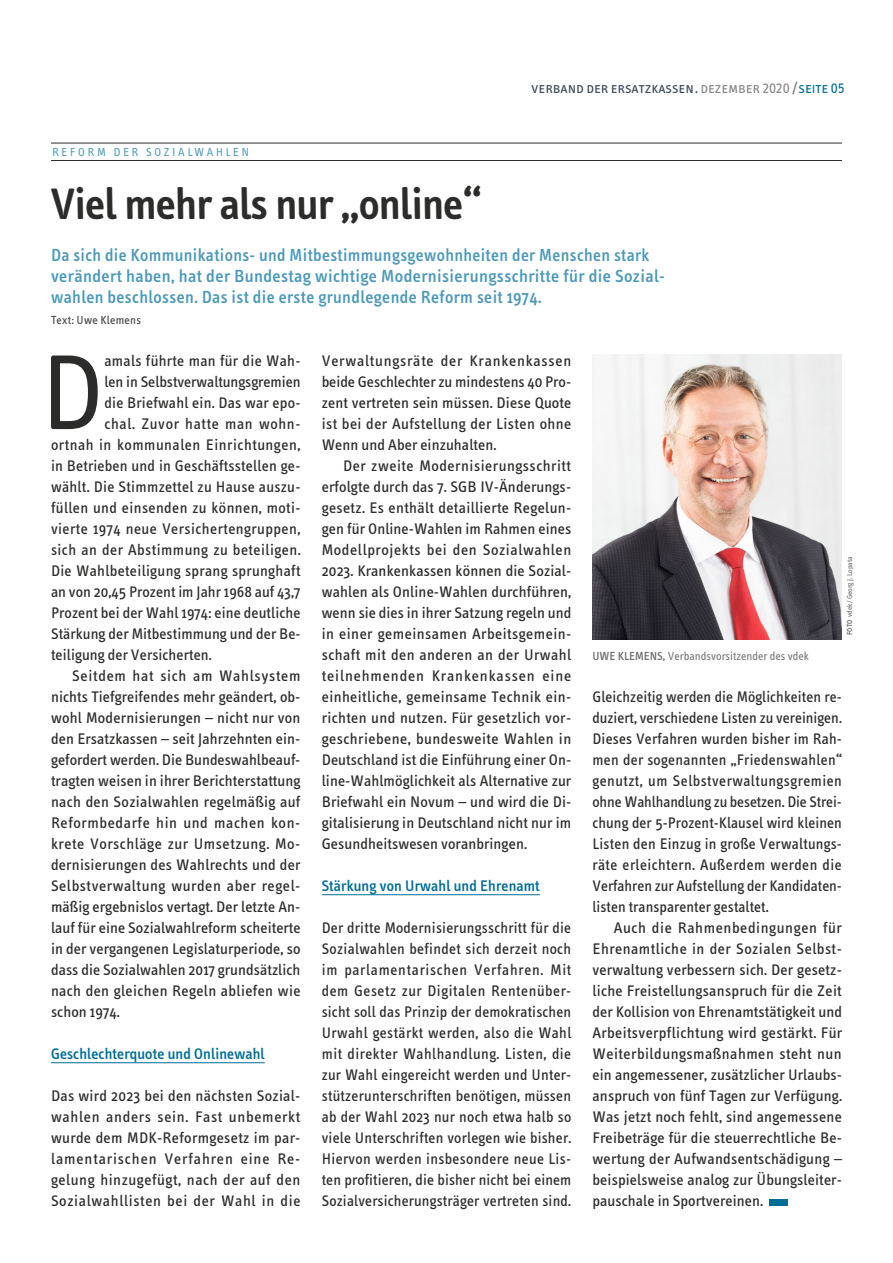
<style>
.page{position:relative;width:893px;height:1263px;background:#fff}
.page>*{position:absolute;margin:0;border:0;box-sizing:border-box;transform-origin:0 0}
._1_Artikel_Copy__Artikel_Initial_UA{font:109.8px "Info Text";color:#2c2c2b}
._1_Artikel_X_Head_Artikel_UA{font:600 45px "Info Text";color:#2c2c2b}
._1_Artikel_X_--_Intro_UA{font:500 18px/21px "Info Text";letter-spacing:.02em;color:#4a98ba}
._1_Artikel_Copy_Artikel_Einzug_UA{font:15.75px/21px "Info Text";letter-spacing:.005em;color:#2c2c2b;text-align:justify}
._1_Artikel_Copy_Artikel_UA{font:15.75px/21px "Info Text";letter-spacing:.01em;color:#2c2c2b;text-align:justify}
._1_Artikel_Copy__Artikel_Initial_UA-2{font:15.75px "Info Text";letter-spacing:.015em;color:#2c2c2b}
._1_Artikel_X_--_Zwischenüberschrift_UA{font:500 15.75px "Info Text";color:#006d97}
.t1{font:15.75px "Info Text Normal Caps";color:#3c4b58}
._1_Artikel_Copy__Artikel_Initial_UA-3{font:15.75px "Info Text";letter-spacing:-.005em;color:#2c2c2b}
._1_Artikel_Copy__Artikel_Initial_UA-4{font:15.75px "Info Text";letter-spacing:.04em;color:#2c2c2b}
.t2{font:12px "Info Text";color:#6f6f6e}
._1_Artikel_X_Head_Artikel_UA-2{font:12px "Info OT Text";color:#4a98ba}
._1_Artikel_X_--_Intro_UA-2{font:12px "Info Text";letter-spacing:.02em;color:#494948}
.t3{font:7.5px "Info Text";color:#6f6f6e}
.s1{color:#878786}
.s2{font-family:"Info Text Semi Bold Caps";color:#878786}
.s3{color:#006d97}
.s4{font-weight:500}
.s5{font-weight:600}
</style>
<div class="page">
<hr style="left:51px;top:1062px;width:214px;height:1px;background:#006d97">
<hr style="left:322px;top:894px;width:218px;height:1px;background:#006d97">
<div style="left:769px;top:1199px;width:19px;height:7px;background:#006d97"></div>
<img style="left:592px;top:354px;width:250px;height:285px">
<hr style="left:51px;top:143px;width:791px;height:1px;background:#2c2c2b">
<hr style="left:51px;top:160px;width:791px;height:1px;background:#2c2c2b">
<p class="t1" style="left:531px;top:79px;width:315px">verband der ersatzkassen. <span class="s1">dezember 2020</span> <span class="s2">/</span><span class="s3">seite 05</span></p>
<h2 class="_1_Artikel_X_Head_Artikel_UA-2" style="left:52px;top:145px;width:198px">REFORM DER SOZIALWAHLEN</h2>
<h2 class="_1_Artikel_X_Head_Artikel_UA" style="left:51px;top:178px;width:433px">Viel mehr als nur „online“</h2>
<p class="_1_Artikel_X_--_Intro_UA" style="left:51px;top:245px;width:615px">Da sich die Kommunikations- und Mitbestimmungsgewohnheiten der Menschen stark verändert haben, hat der Bundestag wichtige Modernisierungsschritte für die Sozial&shy;wahlen beschlossen. Das ist die erste grundlegende Reform seit 1974.</p>
<p class="_1_Artikel_X_--_Intro_UA-2" style="left:51px;top:313px;width:91px">Text: Uwe Klemens</p>
<p class="_1_Artikel_Copy__Artikel_Initial_UA" style="left:40px;top:331px;width:65px">D</p>
<p class="_1_Artikel_Copy__Artikel_Initial_UA-2" style="left:104px;top:352px;width:198px">amals führte man für die Wah-</p>
<p class="_1_Artikel_Copy__Artikel_Initial_UA-3" style="left:104px;top:373px;width:198px">len in Selbstverwaltungsgremien</p>
<p class="_1_Artikel_Copy__Artikel_Initial_UA-2" style="left:104px;top:394px;width:198px">die Briefwahl ein. Das war epo-</p>
<p class="_1_Artikel_Copy__Artikel_Initial_UA-4" style="left:104px;top:415px;width:198px">chal. Zuvor hatte man wohn-</p>
<p class="_1_Artikel_Copy__Artikel_Initial_UA-2" style="left:51px;top:436px;width:251px">ortnah in kommunalen Einrichtungen,</p>
<p class="_1_Artikel_Copy__Artikel_Initial_UA-2" style="left:51px;top:457px;width:251px">in Betrieben und in Geschäftsstellen ge-</p>
<p class="_1_Artikel_Copy__Artikel_Initial_UA-2" style="left:51px;top:478px;width:251px">wählt. Die Stimmzettel zu Hause auszu-</p>
<p class="_1_Artikel_Copy__Artikel_Initial_UA-2" style="left:51px;top:499px;width:251px">füllen und einsenden zu können, moti-</p>
<p class="_1_Artikel_Copy__Artikel_Initial_UA-2" style="left:51px;top:520px;width:251px">vierte 1974 neue Versichertengruppen,</p>
<p class="_1_Artikel_Copy__Artikel_Initial_UA-2" style="left:51px;top:541px;width:251px">sich an der Abstimmung zu beteiligen.</p>
<p class="_1_Artikel_Copy__Artikel_Initial_UA-2" style="left:51px;top:562px;width:251px">Die Wahlbeteiligung sprang sprunghaft</p>
<p class="_1_Artikel_Copy__Artikel_Initial_UA-2" style="left:51px;top:583px;width:251px">an von 20,45 Prozent im Jahr 1968 auf 43,7</p>
<p class="_1_Artikel_Copy__Artikel_Initial_UA-2" style="left:51px;top:604px;width:251px">Prozent bei der Wahl 1974: eine deutliche</p>
<p class="_1_Artikel_Copy__Artikel_Initial_UA-2" style="left:51px;top:625px;width:251px">Stärkung der Mitbestimmung und der Be-</p>
<p class="_1_Artikel_Copy__Artikel_Initial_UA-2" style="left:51px;top:646px;width:162px">teiligung der Versicherten.</p>
<p class="_1_Artikel_Copy_Artikel_Einzug_UA" style="left:51px;top:665px;width:251px;text-indent:21px">Seitdem hat sich am Wahlsystem nichts Tiefgreifendes mehr geändert, ob&shy;wohl Modernisierungen – nicht nur von den Ersatzkassen – seit Jahrzehnten ein&shy;gefordert werden. Die Bundeswahlbeauf&shy;tragten weisen in ihrer Berichterstattung nach den Sozialwahlen regelmäßig auf Reformbedarfe hin und machen kon&shy;krete Vorschläge zur Umsetzung. Mo&shy;dernisierungen des Wahlrechts und der Selbstverwaltung wurden aber regel&shy;mäßig ergebnislos vertagt. Der letzte An&shy;lauf für eine Sozialwahlreform scheiterte in der vergangenen Legislaturperiode, so dass die Sozialwahlen 2017 grundsätzlich nach den gleichen Regeln abliefen wie schon 1974.</p>
<h3 class="_1_Artikel_X_--_Zwischenüberschrift_UA" style="left:51px;top:1045px;width:215px">Geschlechterquote und Onlinewahl</h3>
<p class="_1_Artikel_Copy_Artikel_UA" style="left:51px;top:1085px;width:251px">Das wird 2023 bei den nächsten Sozial&shy;wahlen anders sein. Fast unbemerkt wurde dem MDK-Reformgesetz im par&shy;lamentarischen Verfahren eine Re&shy;gelung hinzugefügt, nach der auf den Sozialwahllisten bei der Wahl in die</p>
<p class="_1_Artikel_Copy_Artikel_UA" style="left:322px;top:350px;width:251px">Verwaltungsräte der Krankenkassen beide Geschlechter zu mindestens 40 Pro&shy;zent vertreten sein müssen. Diese Quote ist bei der Aufstellung der Listen ohne Wenn und Aber einzuhalten.</p>
<p class="_1_Artikel_Copy_Artikel_Einzug_UA" style="left:322px;top:455px;width:251px;text-indent:21px">Der zweite Modernisierungsschritt erfolgte durch das 7. SGB IV-Änderungs&shy;gesetz. Es enthält detaillierte Regelun&shy;gen für Online-Wahlen im Rahmen eines Modellprojekts bei den Sozialwahlen 2023. Krankenkassen können die Sozial&shy;wahlen als Online-Wahlen durchführen, wenn sie dies in ihrer Satzung regeln und in einer gemeinsamen Arbeitsgemein&shy;schaft mit den anderen an der Urwahl teilnehmenden Krankenkassen eine einheitliche, gemeinsame Technik ein&shy;richten und nutzen. Für gesetzlich vor&shy;geschriebene, bundesweite Wahlen in Deutschland ist die Einführung einer On&shy;line-Wahlmöglichkeit als Alternative zur Briefwahl ein Novum – und wird die Di&shy;gitalisierung in Deutschland nicht nur im Gesundheitswesen voranbringen.</p>
<h3 class="_1_Artikel_X_--_Zwischenüberschrift_UA" style="left:322px;top:877px;width:220px">Stärkung von Urwahl und Ehrenamt</h3>
<p class="_1_Artikel_Copy_Artikel_UA" style="left:322px;top:917px;width:251px">Der dritte Modernisierungsschritt für die Sozialwahlen befindet sich derzeit noch im parlamentarischen Verfahren. Mit dem Gesetz zur Digitalen Rentenüber&shy;sicht soll das Prinzip der demokratischen Urwahl gestärkt werden, also die Wahl mit direkter Wahlhandlung. Listen, die zur Wahl eingereicht werden und Unter&shy;stützerunterschriften benötigen, müssen ab der Wahl 2023 nur noch etwa halb so viele Unterschriften vorlegen wie bisher.<br>Hiervon werden insbesondere neue Lis&shy;ten profitieren, die bisher nicht bei einem Sozialversicherungsträger vertreten sind.</p>
<p class="t2" style="left:592px;top:649px;width:218px"><span class="s4">UWE KLEMENS,</span> Verbandsvorsitzender des vdek</p>
<p class="t3" style="left:845px;top:635px;width:80px;rotate:-90deg"><span class="s5">FOTO</span> vdek /Georg J. Lopata</p>
<p class="_1_Artikel_Copy_Artikel_UA" style="left:592px;top:686px;width:251px">Gleichzeitig werden die Möglichkeiten re&shy;duziert, verschiedene Listen zu vereinigen.<br>Dieses Verfahren wurden bisher im Rah&shy;men der sogenannten „Friedenswahlen“ genutzt, um Selbstverwaltungsgremien ohne Wahlhandlung zu besetzen. Die Strei&shy;chung der 5-Prozent-Klausel wird kleinen Listen den Einzug in große Verwaltungs&shy;räte erleichtern. Außerdem werden die Verfahren zur Aufstellung der Kandidaten&shy;listen transparenter gestaltet.</p>
<p class="_1_Artikel_Copy_Artikel_Einzug_UA" style="left:592px;top:917px;width:251px;text-indent:21px">Auch die Rahmenbedingungen für Ehrenamtliche in der Sozialen Selbst&shy;verwaltung verbessern sich. Der gesetz&shy;liche Freistellungsanspruch für die Zeit der Kollision von Ehrenamtstätigkeit und Arbeitsverpflichtung wird gestärkt. Für Weiterbildungsmaßnahmen steht nun ein angemessener, zusätzlicher Urlaubs&shy;anspruch von fünf Tagen zur Verfügung.<br>Was jetzt noch fehlt, sind angemessene Freibeträge für die steuerrechtliche Be&shy;wertung der Aufwandsentschädigung – beispielsweise analog zur Übungsleiter&shy;pauschale in Sportvereinen.</p>
</div>
